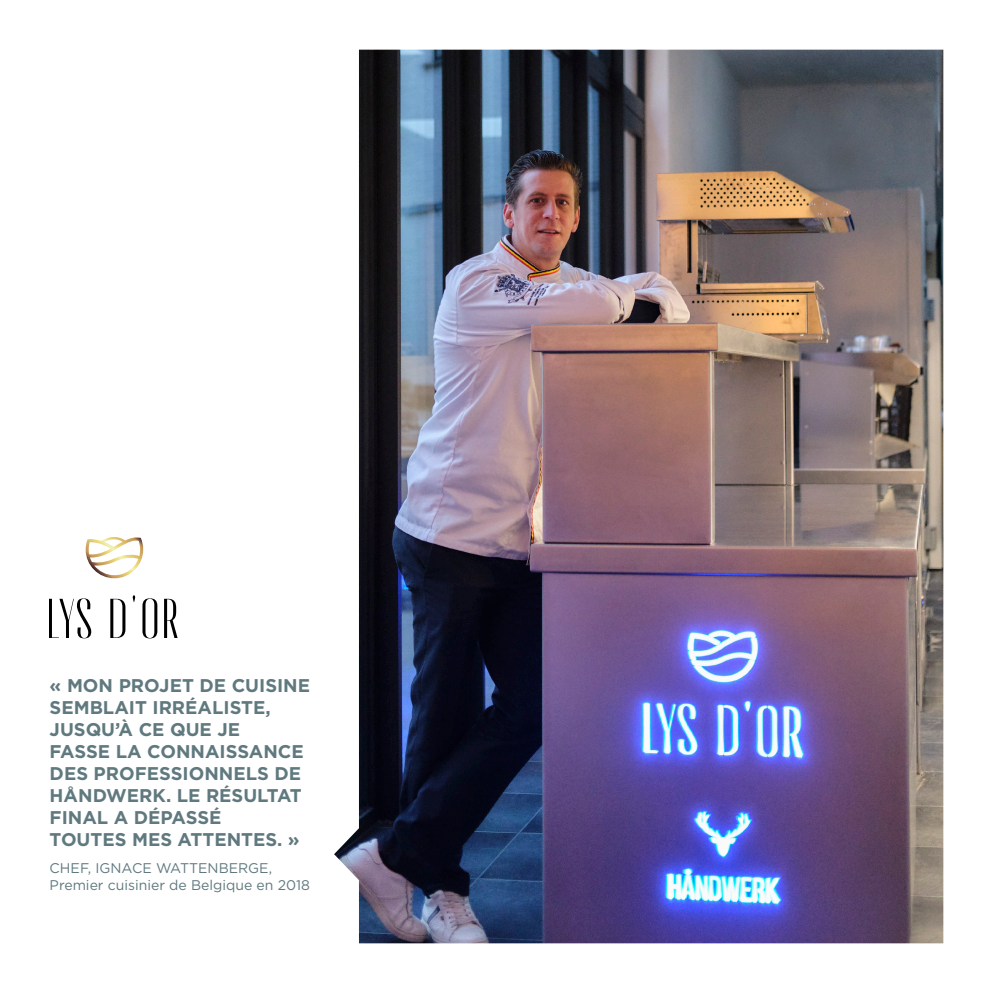
<style>
.page{position:relative;width:993px;height:993px;background:#fff}
.page>*{position:absolute;margin:0;border:0;box-sizing:border-box;transform-origin:0 0}
.t1{font:56px "MADE Cannes";color:#000001}
.t2{font:700 18.38px/22.1px "Gotham";color:#60797f}
.t3{font:14px/16.8px "Gotham";color:#60797f}
</style>
<div class="page">
<img style="left:334px;top:50px;width:609px;height:893px">
<svg style="left:86px;top:537px;width:57px;height:41px"></svg>
<p class="t1" style="left:45px;top:586px;width:136px">LYS D'OR</p>
<p class="t2" style="left:50px;top:673px;width:262px">« MON PROJET DE CUISINE<br>SEMBLAIT IRRÉALISTE,<br>JUSQU’À CE QUE JE<br>FASSE LA CONNAISSANCE<br>DES PROFESSIONNELS DE<br>HÅNDWERK. LE RÉSULTAT<br>FINAL A DÉPASSÉ<br>TOUTES MES ATTENTES. »</p>
<p class="t3" style="left:50px;top:858px;width:262px">CHEF, IGNACE WATTENBERGE,<br>Premier cuisinier de Belgique en 2018</p>
</div>
